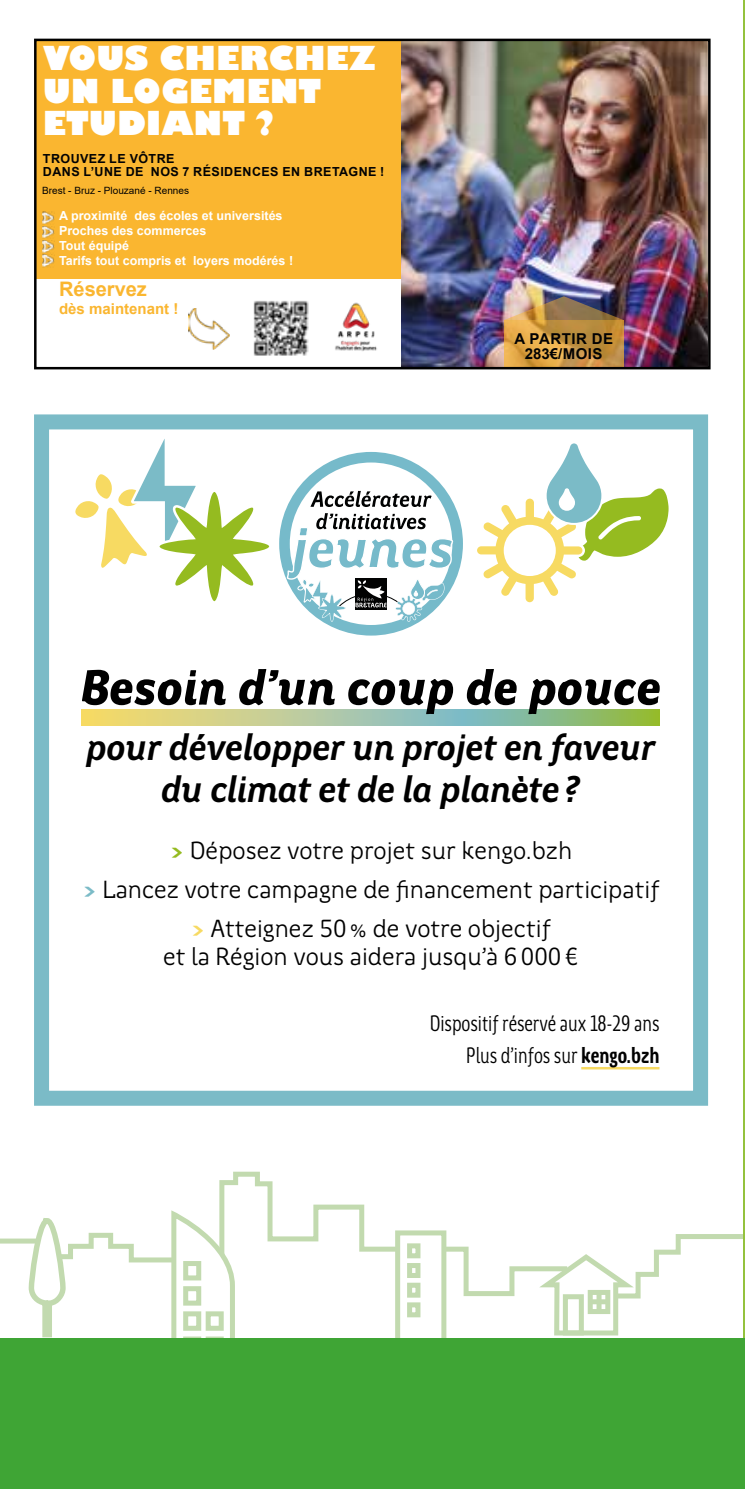
<style>
.page{position:relative;width:745px;height:1489px;background:#fff}
.page>*{position:absolute;margin:0;border:0;box-sizing:border-box;transform-origin:0 0}
.t1{font:italic 900 50px "Region Bretagne New";color:#000}
.t2{font:italic 700 37.5px/42.5px "Region Bretagne New";letter-spacing:-.01em;color:#000;text-align:center}
.t3{font:800 32.25px/32.5px "Gill Sans";color:#fff}
.t4{font:25px/38.8px "Region Bretagne New";color:#000;text-align:center}
.t5{font:22.5px/32.5px "Region Bretagne Cond New";color:#000;text-align:right}
.t6{font:700 20px "Arial";color:#fab630}
.t7{font:700 15px/15px "Arial";letter-spacing:.035em;color:#020203;text-align:center}
.t8{font:700 15px "Arial";color:#fab630}
.t9{font:700 12.5px/15px "Arial";color:#fff}
.t10{font:700 12.5px/12.5px "Arial";letter-spacing:.035em;color:#020203}
.t11{font:10px "Arial";color:#020203}
.s1{font-weight:900;color:#95bb20}
.s2{font-weight:900;color:#7bbbc7}
.s3{font-weight:900;color:#f7da62}
.s4{font-weight:700}
</style>
<div class="page">
<svg style="left:0;top:1171px;width:743px;height:167px"></svg>
<svg style="left:531px;top:1250px;width:110px;height:87px"></svg>
<div style="left:587px;top:1289px;width:23px;height:24px;border:5px solid #c2daaf"></div>
<div style="left:562px;top:1294px;width:21px;height:41px;border:5px solid #c2daaf"></div>
<div style="left:596px;top:1292px;width:5px;height:19px;background:#c2daaf"></div>
<div style="left:590px;top:1299px;width:17px;height:5px;background:#c2daaf"></div>
<svg style="left:169px;top:1214px;width:68px;height:124px"></svg>
<div style="left:183px;top:1260px;width:18px;height:20px;border:5px solid #c2daaf"></div>
<div style="left:183px;top:1286px;width:18px;height:19px;border:5px solid #c2daaf"></div>
<div style="left:183px;top:1311px;width:18px;height:19px;border:5px solid #c2daaf"></div>
<div style="left:205px;top:1311px;width:18px;height:19px;border:5px solid #c2daaf"></div>
<div style="left:183px;top:1336px;width:18px;height:19px;border:5px solid #c2daaf"></div>
<div style="left:205px;top:1336px;width:18px;height:19px;border:5px solid #c2daaf"></div>
<div style="left:395px;top:1230px;width:51px;height:113px;background:#fff;border:5px solid #c2daaf"></div>
<div style="left:407px;top:1243px;width:13px;height:15px;border:5px solid #c2daaf"></div>
<div style="left:407px;top:1262px;width:13px;height:15px;border:5px solid #c2daaf"></div>
<div style="left:407px;top:1282px;width:13px;height:15px;border:5px solid #c2daaf"></div>
<div style="left:407px;top:1302px;width:13px;height:15px;border:5px solid #c2daaf"></div>
<svg style="left:26px;top:1215px;width:42px;height:123px"></svg>
<hr style="left:743px;top:0;width:1px;height:1488px;background:#94c23d">
<div style="left:0;top:1338px;width:744px;height:150px;background:#3fa535"></div>
<div style="left:35px;top:41px;width:382px;height:238px;background:#fab630"></div>
<img style="left:401px;top:42px;width:306px;height:324px">
<svg style="left:42px;top:212px;width:12px;height:55px"></svg>
<img style="left:188px;top:308px;width:41px;height:41px">
<img style="left:253px;top:300px;width:56px;height:56px">
<img style="left:335px;top:302px;width:42px;height:49px">
<svg style="left:504px;top:320px;width:119px;height:46px;background:#d09a44"></svg>
<img style="left:504px;top:296px;width:119px;height:24px">
<div style="left:34px;top:39px;width:676px;height:330px;border:2px solid #000"></div>
<svg style="left:82px;top:709px;width:577px;height:16px;background:#adc68f"></svg>
<svg style="left:279px;top:452px;width:183px;height:183px"></svg>
<div style="left:34px;top:414px;width:673px;height:691px;border:15px solid #7bbbc7"></div>
<hr style="left:581px;top:1066px;width:78px;height:3px;background:#f7da62">
<svg style="left:477px;top:443px;width:191px;height:160px"></svg>
<svg style="left:75px;top:439px;width:195px;height:163px"></svg>
<p class="t3" style="left:43px;top:44px;width:334px">VOUS CHERCHEZ<br>UN LOGEMENT<br>ETUDIANT ?</p>
<p class="t10" style="left:43px;top:153px;width:343px">TROUVEZ LE VÔTRE<br>DANS L’UNE DE NOS 7 RÉSIDENCES EN BRETAGNE !</p>
<p class="t9" style="left:59px;top:209px;width:235px">A proximité des écoles et universités<br>Proches des commerces<br>Tout équipé<br>Tarifs tout compris et loyers modérés !</p>
<p class="t6" style="left:59px;top:275px;width:89px">Réservez</p>
<p class="t8" style="left:59px;top:298px;width:121px">dès maintenant !</p>
<p class="t11" style="left:42px;top:184px;width:148px">Brest - Bruz - Plouzané - Rennes</p>
<p class="t7" style="left:514px;top:331px;width:100px">A PARTIR DE<br>283€/MOIS</p>
<h1 class="t1" style="left:81px;top:660px;width:582px">Besoin d’un coup de pouce</h1>
<h2 class="t2" style="left:86px;top:726px;width:570px">pour développer un projet en faveur du climat et de la planète?</h2>
<p class="t4" style="left:82px;top:831px;width:578px"><span class="s1">&gt;</span> Déposez votre projet sur kengo.bzh<br><span class="s2">&gt;</span> Lancez votre campagne de financement participatif <span class="s3">&gt;</span> Atteignez 50% de votre objectif</p>
<p class="t4" style="left:163px;top:937px;width:417px">et la Région vous aidera jusqu’à 6000€</p>
<p class="t5" style="left:429px;top:1007px;width:231px">Dispositif réservé aux 18-29 ans<br>Plus d’infos sur <span class="s4">kengo.bzh</span></p>
</div>
